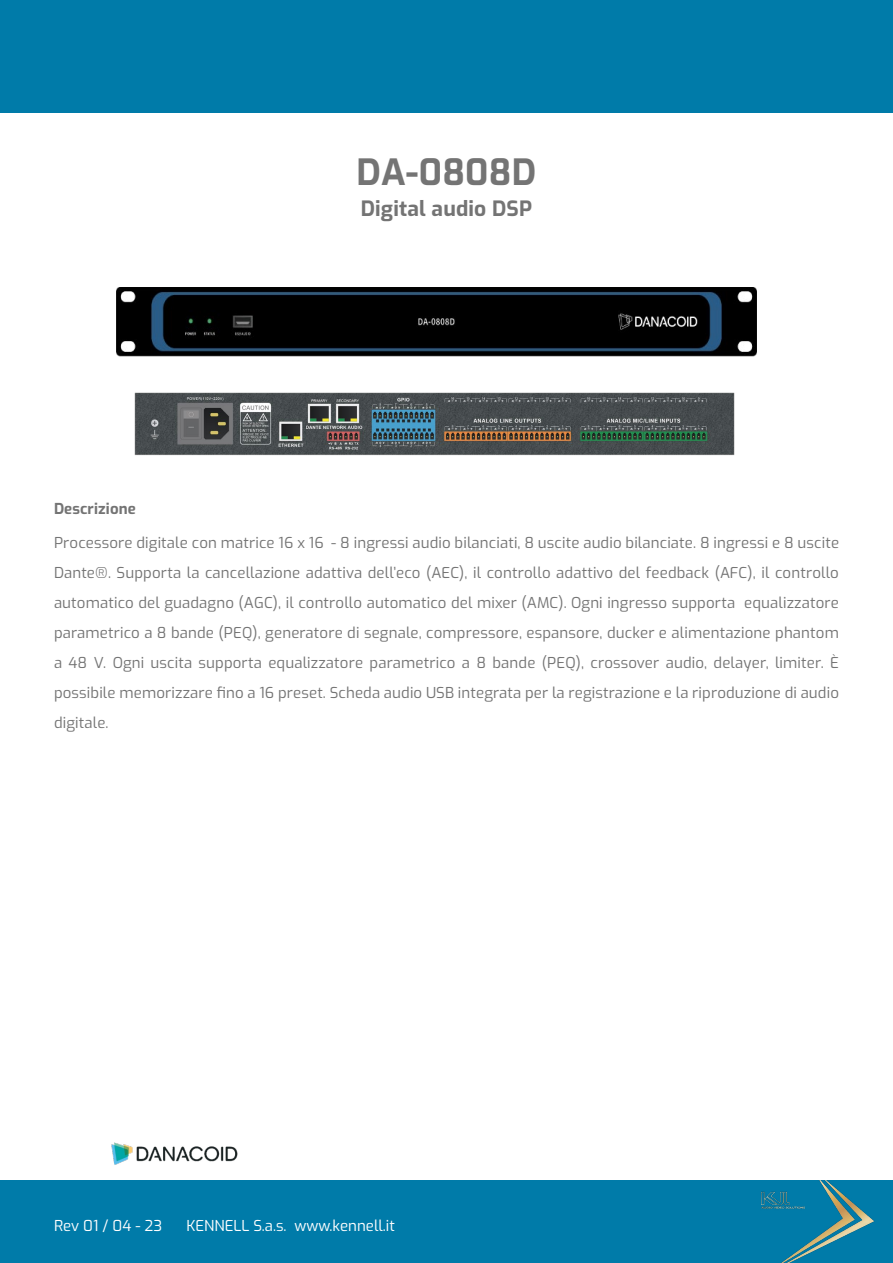
<style>
.page{position:relative;width:893px;height:1263px;background:#fff}
.page>*{position:absolute;margin:0;border:0;box-sizing:border-box;transform-origin:0 0}
.t1{font:700 36px "Exo";letter-spacing:.01em;color:#747474}
.t2{font:700 21px "Exo";letter-spacing:.01em;color:#747474}
.t3{font:15px/30px "Exo";letter-spacing:.01em;color:#747474;text-align:justify}
.t4{font:15px "Exo";color:#fff}
.t5{font:700 15px "Exo";letter-spacing:.01em;color:#747474}
</style>
<div class="page">
<div style="left:0;top:1180px;width:893px;height:83px;background:#007ba9"></div>
<img style="left:761px;top:1180px;width:114px;height:83px">
<div style="left:0;top:0;width:893px;height:113px;background:#007ba9"></div>
<img style="left:111px;top:1142px;width:127px;height:23px">
<img style="left:134px;top:392px;width:601px;height:64px">
<img style="left:116px;top:287px;width:640px;height:70px">
<h1 class="t1" style="left:357px;top:146px;width:181px">DA-0808D</h1>
<h2 class="t2" style="left:361px;top:193px;width:173px">Digital audio DSP</h2>
<p class="t5" style="left:54px;top:498px;width:83px">Descrizione</p>
<p class="t3" style="left:54px;top:527px;width:787px">Processore digitale con matrice 16 x 16 - 8 ingressi audio bilanciati, 8 uscite audio bilanciate. 8 ingressi e 8 uscite Dante®. Supporta la cancellazione adattiva dell’eco (AEC), il controllo adattivo del feedback (AFC), il controllo automatico del guadagno (AGC), il controllo automatico del mixer (AMC). Ogni ingresso supporta equalizzatore parametrico a 8 bande (PEQ), generatore di segnale, compressore, espansore, ducker e alimentazione phantom a 48 V. Ogni uscita supporta equalizzatore parametrico a 8 bande (PEQ), crossover audio, delayer, limiter. È possibile memorizzare fino a 16 preset. Scheda audio USB integrata per la registrazione e la riproduzione di audio digitale.</p>
<p class="t4" style="left:54px;top:1215px;width:110px">Rev 01 / 04 - 23</p>
<p class="t4" style="left:187px;top:1215px;width:210px">KENNELL S.a.s. www.kennell.it</p>
</div>
